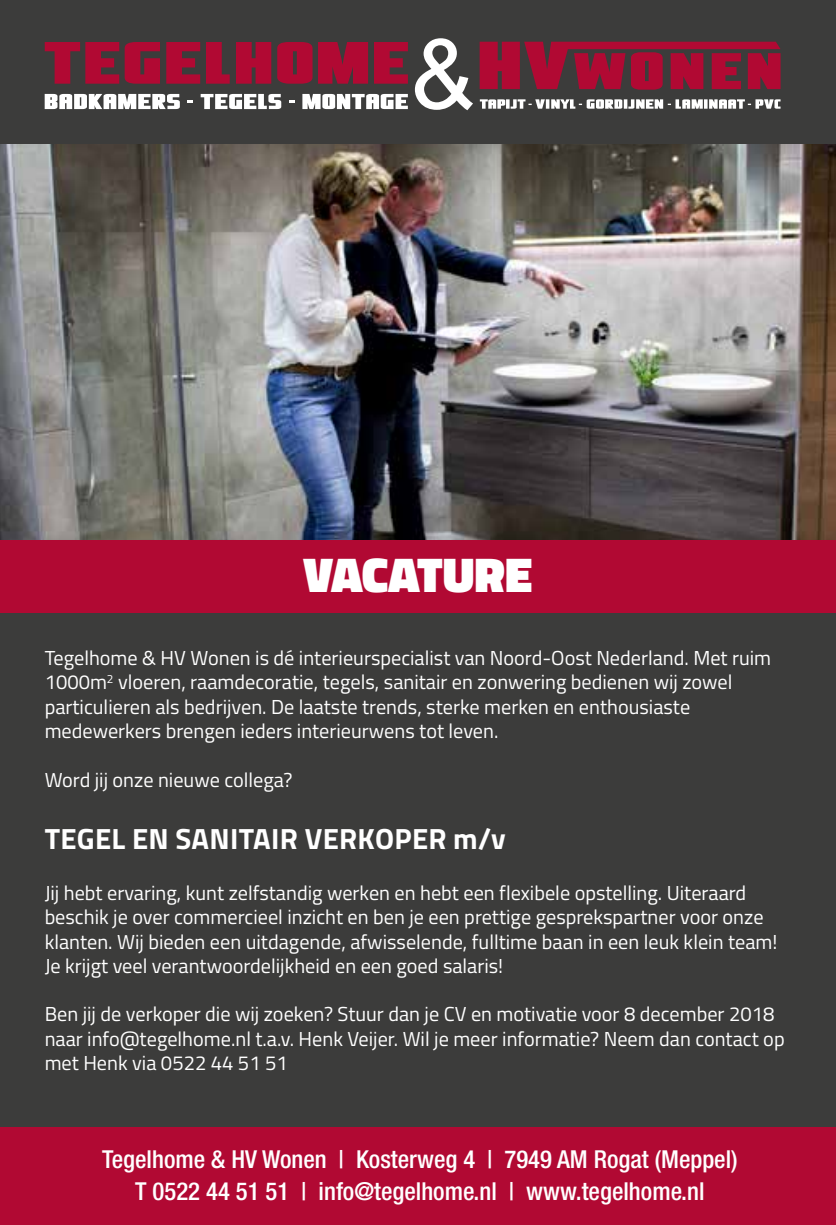
<style>
.page{position:relative;width:836px;height:1225px;background:#fff}
.page>*{position:absolute;margin:0;border:0;box-sizing:border-box;transform-origin:0 0}
.t1{font:900 49.5px "Titillium Web";color:#fff}
.t2{font:700 29.25px "Titillium Web";letter-spacing:.01em;color:#fff}
.t3{font:500 condensed 24.75px/31.5px "Helvetica Neue LT Std";color:#fff;text-align:center}
.t4{font:20.25px/24.3px "Titillium Web";color:#fff}
</style>
<div class="page">
<div style="left:0;top:595px;width:836px;height:576px;background:#3c3c3b"></div>
<div style="left:0;top:0;width:836px;height:168px;background:#3c3c3b"></div>
<svg style="left:415px;top:38px;width:58px;height:72px"></svg>
<svg style="left:45px;top:42px;width:74px;height:42px"></svg>
<svg style="left:125px;top:42px;width:35px;height:42px"></svg>
<svg style="left:166px;top:42px;width:34px;height:42px"></svg>
<svg style="left:206px;top:42px;width:24px;height:42px"></svg>
<svg style="left:236px;top:42px;width:35px;height:42px"></svg>
<svg style="left:277px;top:42px;width:35px;height:42px"></svg>
<svg style="left:318px;top:42px;width:50px;height:42px;background:#a50e33"></svg>
<svg style="left:374px;top:42px;width:34px;height:42px"></svg>
<svg style="left:45px;top:94px;width:135px;height:15px;background:#d4d4d3"></svg>
<svg style="left:188px;top:100px;width:5px;height:3px"></svg>
<svg style="left:201px;top:94px;width:80px;height:15px"></svg>
<svg style="left:289px;top:100px;width:5px;height:3px"></svg>
<svg style="left:302px;top:94px;width:106px;height:15px;background:#cfcfce"></svg>
<svg style="left:480px;top:99px;width:300px;height:10px"></svg>
<svg style="left:479px;top:42px;width:301px;height:48px"></svg>
<div style="left:0;top:1127px;width:836px;height:98px;background:#b10933"></div>
<img style="left:0;top:144px;width:836px;height:396px">
<div style="left:0;top:540px;width:836px;height:72px;background:#b10933"></div>
<h1 class="t1" style="left:303px;top:538px;width:230px">VACATURE</h1>
<p class="t4" style="left:45px;top:645px;width:728px">Tegelhome &amp; HV Wonen is dé interieurspecialist van Noord-Oost Nederland. Met ruim 1000m<sup>2</sup> vloeren, raamdecoratie, tegels, sanitair en zonwering bedienen wij zowel particulieren als bedrijven. De laatste trends, sterke merken en enthousiaste medewerkers brengen ieders interieurwens tot leven.</p>
<p class="t4" style="left:45px;top:766px;width:249px">Word jij onze nieuwe collega?</p>
<h2 class="t2" style="left:45px;top:816px;width:462px">TEGEL EN SANITAIR VERKOPER m/v</h2>
<p class="t4" style="left:45px;top:879px;width:734px">Jij hebt ervaring, kunt zelfstandig werken en hebt een flexibele opstelling. Uiteraard beschik je over commercieel inzicht en ben je een prettige gesprekspartner voor onze klanten. Wij bieden een uitdagende, afwisselende, fulltime baan in een leuk klein team!<br>Je krijgt veel verantwoordelijkheid en een goed salaris!</p>
<p class="t4" style="left:45px;top:1001px;width:741px">Ben jij de verkoper die wij zoeken? Stuur dan je CV en motivatie voor 8 december 2018 naar info@tegelhome.nl t.a.v. Henk Veijer. Wil je meer informatie? Neem dan contact op met Henk via 0522 44 51 51</p>
<p class="t3" style="left:102px;top:1143px;width:637px">Tegelhome &amp; HV Wonen | Kosterweg 4 | 7949 AM Rogat (Meppel)<br>T 0522 44 51 51 | info@tegelhome.nl | www.tegelhome.nl</p>
</div>
